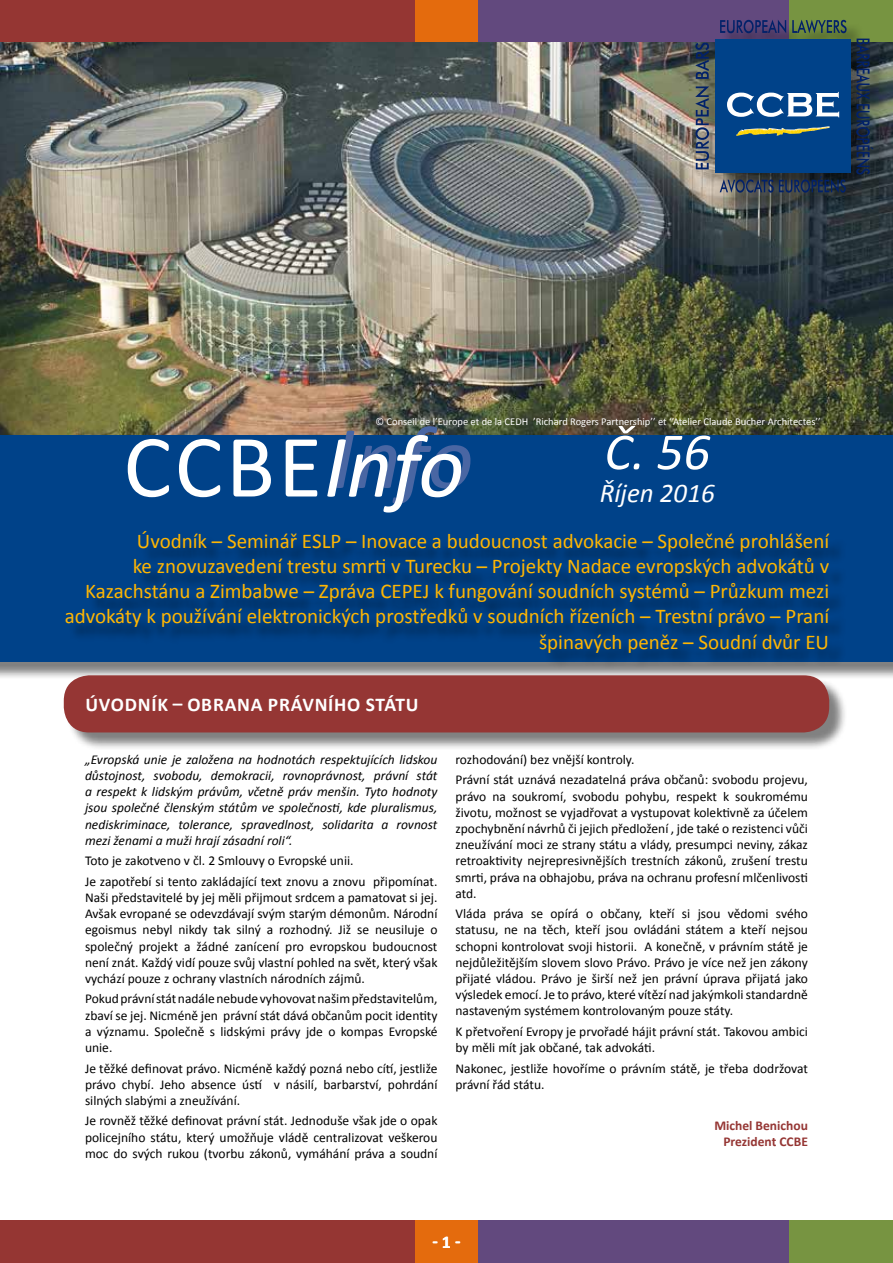
<style>
.page{position:relative;width:893px;height:1263px;background:#fff}
.page>*{position:absolute;margin:0;border:0;box-sizing:border-box;transform-origin:0 0}
.t1{font:90px "Calibri";color:#fff}
.t2{font:italic 52.5px "Calibri";color:#fff}
.t3{font:italic 27px "Calibri";color:#fff}
.t4{font:21px/25.2px "Calibri";color:#ffb602;text-align:right}
.t5{font:700 19.5px "Calibri";letter-spacing:.04em;color:#fff}
.t6{font:700 18px "Calibri";color:#fff}
.t7{font:13.5px/16.2px "Calibri";color:#000;text-align:justify}
.t8{font:italic 13.5px/16.2px "Calibri";color:#000;text-align:justify}
.t9{font:700 13.5px/16.2px "Calibri";color:#953634;text-align:right}
.t10{font:10.5px "Calibri";color:#fff}
.s1{font-style:italic;color:#4966a3}
</style>
<div class="page">
<div style="left:0;top:423px;width:893px;height:257px;background:#000;opacity:.5"></div>
<div style="left:0;top:421px;width:893px;height:240px;background:#004289"></div>
<div style="left:0;top:0;width:415px;height:43px;background:#953633"></div>
<div style="left:478px;top:0;width:311px;height:43px;background:#62497e"></div>
<div style="left:415px;top:0;width:63px;height:43px;background:#e46b0d"></div>
<div style="left:789px;top:0;width:104px;height:43px;background:#779441"></div>
<div style="left:0;top:1220px;width:415px;height:43px;background:#953633"></div>
<div style="left:478px;top:1220px;width:311px;height:43px;background:#62497e"></div>
<div style="left:415px;top:1220px;width:63px;height:43px;background:#e46b0d"></div>
<div style="left:789px;top:1220px;width:104px;height:43px;background:#779441"></div>
<div style="left:66px;top:677px;width:782px;height:74px;background:#000;opacity:.5"></div>
<div style="left:64px;top:675px;width:765px;height:57px;background:#953634;border-radius:26px"></div>
<img style="left:0;top:43px;width:893px;height:392px">
<div style="left:698px;top:22px;width:193px;height:189px;background:#000;opacity:.5"></div>
<div style="left:715px;top:39px;width:136px;height:134px;background:#004289"></div>
<img style="left:736px;top:126px;width:93px;height:10px">
<svg style="left:727px;top:92px;width:112px;height:25px"></svg>
<svg style="left:720px;top:20px;width:66px;height:13px"></svg>
<svg style="left:792px;top:20px;width:55px;height:13px"></svg>
<svg style="left:720px;top:176px;width:126px;height:17px;background:#303b4e"></svg>
<svg style="left:856px;top:39px;width:17px;height:135px;background:#23344b"></svg>
<svg style="left:695px;top:86px;width:14px;height:83px"></svg>
<svg style="left:695px;top:43px;width:14px;height:36px"></svg>
<div style="left:68px;top:533px;width:779px;height:137px;background:#000;opacity:.5"></div>
<p class="t10" style="left:375px;top:415px;width:447px">© Conseil de l’Europe et de la CEDH ’Richard Rogers Partnership’’ et ‘’Atelier Claude Bucher Architectes’’</p>
<h2 class="t2" style="left:604px;top:416px;width:107px">Č. 56</h2>
<h3 class="t3" style="left:600px;top:474px;width:116px">Říjen 2016</h3>
<h1 class="t1" style="left:123px;top:410px;width:352px">CCBE<span class="s1">Info</span></h1>
<p class="t4" style="left:65px;top:528px;width:766px">Úvodník – Seminář ESLP – Inovace a budoucnost advokacie – Společné prohlášení<br>ke znovuzavedení trestu smrti v Turecku – Projekty Nadace evropských advokátů v Kazachstánu a Zimbabwe – Zpráva CEPEJ k fungování soudních systémů – Průzkum mezi advokáty k používání elektronických prostředků v soudních řízeních – Trestní právo – Praní špinavých peněz – Soudní dvůr EU</p>
<h3 class="t5" style="left:85px;top:692px;width:335px">ÚVODNÍK – OBRANA PRÁVNÍHO STÁTU</h3>
<p class="t8" style="left:85px;top:751px;width:354px">„Evropská unie je založena na hodnotách respektujících lidskou důstojnost, svobodu, demokracii, rovnoprávnost, právní stát a respekt k lidským právům, včetně práv menšin. Tyto hodnoty jsou společné členským státům ve společnosti, kde pluralismus, nediskriminace, tolerance, spravedlnost, solidarita a rovnost mezi ženami a muži hrají zásadní roli“.</p>
<p class="t7" style="left:85px;top:851px;width:354px;line-height:20.4px">Toto je zakotveno v čl. 2 Smlouvy o Evropské unii.<br>Je zapotřebí si tento zakládající text znovu a znovu připomínat.</p>
<p class="t7" style="left:85px;top:889px;width:354px">Naši představitelé by jej měli přijmout srdcem a pamatovat si jej.<br>Avšak evropané se odevzdávají svým starým démonům. Národní egoismus nebyl nikdy tak silný a rozhodný. Již se neusiluje o společný projekt a žádné zanícení pro evropskou budoucnost není znát. Každý vidí pouze svůj vlastní pohled na svět, který však vychází pouze z ochrany vlastních národních zájmů.</p>
<p class="t7" style="left:85px;top:991px;width:354px">Pokud právní stát nadále nebude vyhovovat našim představitelům, zbaví se jej. Nicméně jen právní stát dává občanům pocit identity a významu. Společně s lidskými právy jde o kompas Evropské unie.</p>
<p class="t7" style="left:85px;top:1060px;width:354px">Je těžké definovat právo. Nicméně každý pozná nebo cítí, jestliže právo chybí. Jeho absence ústí v násilí, barbarství, pohrdání silných slabými a zneužívání.</p>
<p class="t7" style="left:85px;top:1113px;width:354px">Je rovněž těžké definovat právní stát. Jednoduše však jde o opak policejního státu, který umožňuje vládě centralizovat veškerou moc do svých rukou (tvorbu zákonů, vymáhání práva a soudní</p>
<p class="t7" style="left:455px;top:749px;width:354px;line-height:20.4px">rozhodování) bez vnější kontroly.<br>Právní stát uznává nezadatelná práva občanů: svobodu projevu,</p>
<p class="t7" style="left:455px;top:788px;width:354px">právo na soukromí, svobodu pohybu, respekt k soukromému životu, možnost se vyjadřovat a vystupovat kolektivně za účelem zpochybnění návrhů či jejich předložení , jde také o rezistenci vůči zneužívání moci ze strany státu a vlády, presumpci neviny, zákaz retroaktivity nejrepresivnějších trestních zákonů, zrušení trestu smrti, práva na obhajobu, práva na ochranu profesní mlčenlivosti atd.</p>
<p class="t7" style="left:455px;top:906px;width:354px">Vláda práva se opírá o občany, kteří si jsou vědomi svého statusu, ne na těch, kteří jsou ovládáni státem a kteří nejsou schopni kontrolovat svoji historii. A konečně, v právním státě je nejdůležitějším slovem slovo Právo. Právo je více než jen zákony přijaté vládou. Právo je širší než jen právní úprava přijatá jako výsledek emocí. Je to právo, které vítězí nad jakýmkoli standardně nastaveným systémem kontrolovaným pouze státy.</p>
<p class="t7" style="left:455px;top:1023px;width:354px">K přetvoření Evropy je prvořadé hájit právní stát. Takovou ambici by měli mít jak občané, tak advokáti.</p>
<p class="t7" style="left:455px;top:1060px;width:354px">Nakonec, jestliže hovoříme o právním státě, je třeba dodržovat právní řád státu.</p>
<p class="t9" style="left:714px;top:1117px;width:95px">Michel Benichou<br>Prezident CCBE</p>
<h3 class="t6" style="left:432px;top:1231px;width:30px">- 1 -</h3>
</div>
